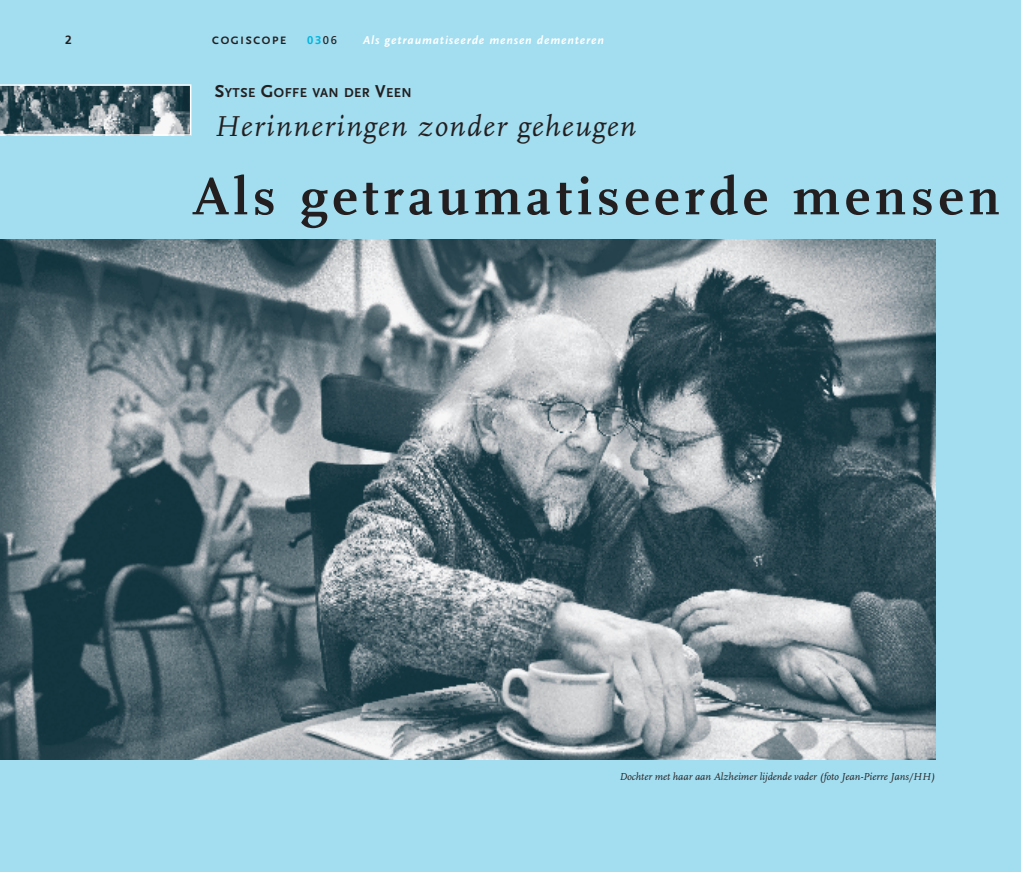
<style>
.page{position:relative;width:1021px;height:872px;background:#fff}
.page>*{position:absolute;margin:0;border:0;box-sizing:border-box;transform-origin:0 0}
.t1{font:700 54px "FF Scala";letter-spacing:.09em;color:#231f20}
.t2{font:italic 30px "FF Scala";letter-spacing:.05em;color:#231f20}
.t3{font:700 13.5px "Scala Sans";letter-spacing:.035em;color:#231f20}
.t4{font:italic 700 12px "Scala Sans";letter-spacing:.075em;color:#fff}
.t5{font:700 12px "Frutiger LT Std";color:#231f20}
.t6{font:700 11.25px "Scala Sans";letter-spacing:.15em;color:#231f20}
.t7{font:700 11.25px "Frutiger LT Std";color:#00b6de}
.t8{font:italic 10.5px "FF Scala";color:#231f20}
.s1{font-weight:400;color:#231f20}
.s2{font-size:18px}
</style>
<div class="page">
<div style="left:0;top:0;width:1020px;height:872px;background:#a2ddf0"></div>
<svg style="left:0;top:84px;width:191px;height:52px;background:#64777e"></svg>
<img style="left:0;top:239px;width:935px;height:520px">
<p class="t5" style="left:65px;top:32px;width:8px">2</p>
<p class="t6" style="left:212px;top:34px;width:75px">COGISCOPE</p>
<p class="t7" style="left:307px;top:33px;width:32px">03<span class="s1">06</span></p>
<p class="t4" style="left:363px;top:33px;width:242px">Als getraumatiseerde mensen dementeren</p>
<p class="t3" style="left:215px;top:86px;width:199px"><span class="s2">S</span>YTSE <span class="s2">G</span>OFFE VAN DER <span class="s2">V</span>EEN</p>
<h2 class="t2" style="left:214px;top:111px;width:423px">Herinneringen zonder geheugen</h2>
<h1 class="t1" style="left:192px;top:166px;width:808px">Als getraumatiseerde mensen</h1>
<p class="t8" style="left:619px;top:771px;width:317px">Dochter met haar aan Alzheimer lijdende vader (foto Jean-Pierre Jans/HH)</p>
</div>
